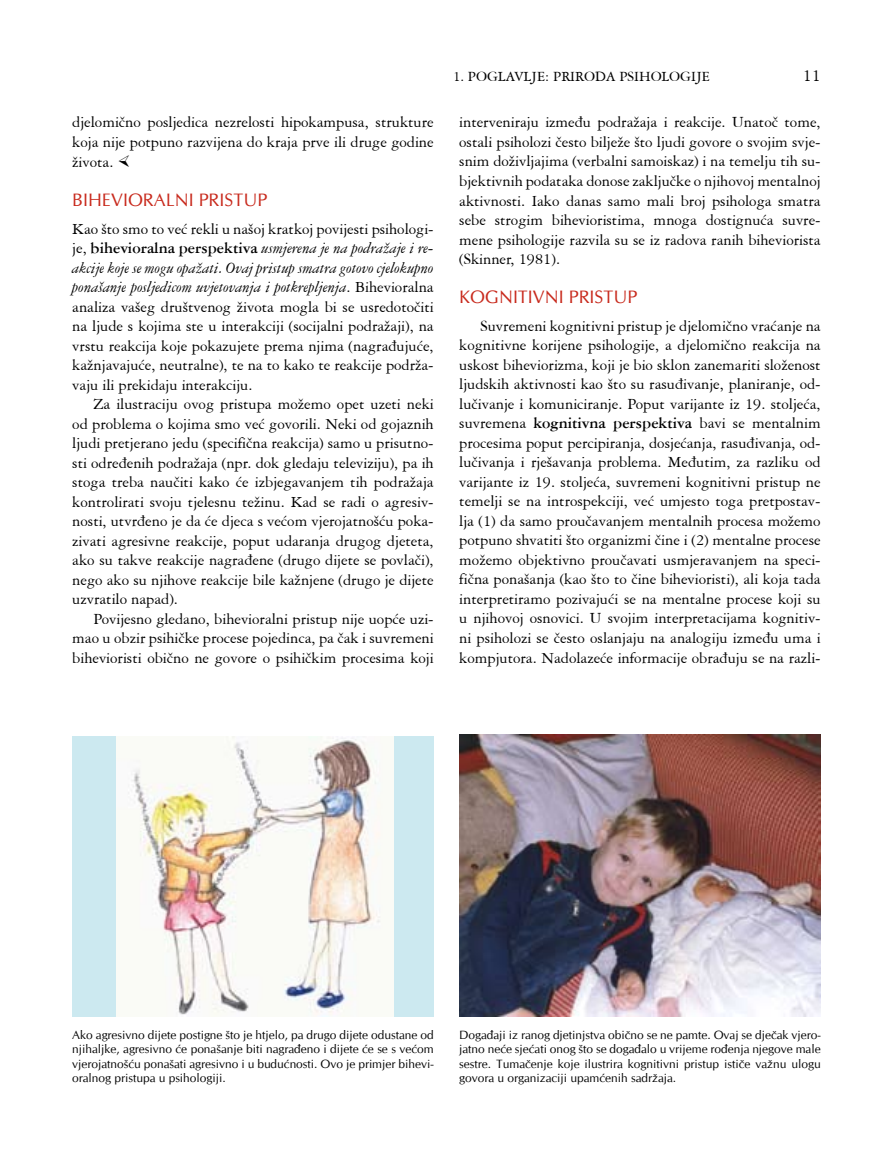
<style>
.page{position:relative;width:893px;height:1149px;background:#fff}
.page>*{position:absolute;margin:0;border:0;box-sizing:border-box;transform-origin:0 0}
.t1{font:18px "CG Omega";color:#c82a1d}
.t2{font:18px "American Garamond BT";color:#000}
.t3{font:16.5px/19.5px "American Garamond BT";color:#000;text-align:justify}
.t4{font:15px "American Garamond BT";color:#000}
.t5{font:12px/14.4px "CG Omega";color:#000;text-align:justify}
.s1{font-weight:700}
.s2{font-style:italic}
</style>
<div class="page">
<div style="left:72px;top:736px;width:362px;height:280px;background:#cce9f0"></div>
<img style="left:459px;top:734px;width:361px;height:282px">
<img style="left:117px;top:736px;width:276px;height:280px">
<p class="t3" style="left:72px;top:112px;width:363px">djelomično posljedica nezrelosti hipokampusa, strukture koja nije potpuno razvijena do kraja prve ili druge godine života.</p>
<p class="t1" style="left:72px;top:189px;width:197px">BIHEVIORALNI PRISTUP</p>
<p class="t3" style="left:72px;top:218px;width:363px">Kao što smo to već rekli u našoj kratkoj povijesti psihologi&shy;je, <span class="s1">bihevioralna perspektiva</span> <span class="s2">usmjerena je na podražaje i re&shy;akcije koje se mogu opažati. Ovaj pristup smatra gotovo cjelokupno ponašanje posljedicom uvjetovanja i potkrepljenja</span>. Bihevioralna analiza vašeg društvenog života mogla bi se usredotočiti na ljude s kojima ste u interakciji (socijalni podražaji), na vrstu reakcija koje pokazujete prema njima (nagrađujuće, kažnjavajuće, neutralne), te na to kako te reakcije podrža&shy;vaju ili prekidaju interakciju.</p>
<p class="t3" style="left:72px;top:394px;width:363px;text-indent:21px">Za ilustraciju ovog pristupa možemo opet uzeti neki od problema o kojima smo već govorili. Neki od gojaznih ljudi pretjerano jedu (specifična reakcija) samo u prisutno&shy;sti određenih podražaja (npr. dok gledaju televiziju), pa ih stoga treba naučiti kako će izbjegavanjem tih podražaja kontrolirati svoju tjelesnu težinu. Kad se radi o agresiv&shy;nosti, utvrđeno je da će djeca s većom vjerojatnošću poka&shy;zivati agresivne reakcije, poput udaranja drugog djeteta, ako su takve reakcije nagrađene (drugo dijete se povlači), nego ako su njihove reakcije bile kažnjene (drugo je dijete uzvratilo napad).</p>
<p class="t3" style="left:72px;top:608px;width:363px;text-indent:21px">Povijesno gledano, bihevioralni pristup nije uopće uzi&shy;mao u obzir psihičke procese pojedinca, pa čak i suvremeni bihevioristi obično ne govore o psihičkim procesima koji</p>
<p class="t4" style="left:453px;top:67px;width:259px">1 . POGLAVLJE: PRIRODA PSIHOLOGIJE</p>
<p class="t2" style="left:803px;top:65px;width:9px">11</p>
<p class="t3" style="left:459px;top:112px;width:363px">interveniraju između podražaja i reakcije. Unatoč tome, ostali psiholozi često bilježe što ljudi govore o svojim svje&shy;snim doživljajima (verbalni samoiskaz) i na temelju tih su&shy;bjektivnih podataka donose zaključke o njihovoj mentalnoj aktivnosti. Iako danas samo mali broj psihologa smatra sebe strogim bihevioristima, mnoga dostignuća suvre&shy;mene psihologije razvila su se iz radova ranih biheviorista (Skinner, 1 981 ).</p>
<p class="t1" style="left:459px;top:286px;width:180px">KOGNITIVNI PRISTUP</p>
<p class="t3" style="left:459px;top:315px;width:363px;text-indent:21px">Suvremeni kognitivni pristup je djelomično vraćanje na kognitivne korijene psihologije, a djelomično reakcija na uskost biheviorizma, koji je bio sklon zanemariti složenost ljudskih aktivnosti kao što su rasuđivanje, planiranje, od&shy;lučivanje i komuniciranje. Poput varijante iz 1 9. stoljeća, suvremena <span class="s1">kognitivna perspektiva</span> bavi se mentalnim procesima poput percipiranja, dosjećanja, rasuđivanja, od&shy;lučivanja i rješavanja problema. Međutim, za razliku od varijante iz 1 9. stoljeća, suvremeni kognitivni pristup ne temelji se na introspekciji, već umjesto toga pretpostav&shy;lja (1 ) da samo proučavanjem mentalnih procesa možemo potpuno shvatiti što organizmi čine i (2) mentalne procese možemo objektivno proučavati usmjeravanjem na speci&shy;fična ponašanja (kao što to čine bihevioristi), ali koja tada interpretiramo pozivajući se na mentalne procese koji su u njihovoj osnovici. U svojim interpretacijama kognitiv&shy;ni psiholozi se često oslanjaju na analogiju između uma i kompjutora. Nadolazeće informacije obrađuju se na razli-</p>
<p class="t5" style="left:72px;top:1027px;width:363px">Ako agresivno dijete postigne što je htjelo, pa drugo dijete odustane od njihaljke, agresivno će ponašanje biti nagrađeno i dijete će se s većom vjerojatnošću ponašati agresivno i u budućnosti. Ovo je primjer bihevi&shy;oralnog pristupa u psihologiji.</p>
<p class="t5" style="left:459px;top:1027px;width:363px">Događaji iz ranog djetinjstva obično se ne pamte. Ovaj se dječak vjero&shy;jatno neće sjećati onog što se događalo u vrijeme rođenja njegove male sestre. Tumačenje koje ilustrira kognitivni pristup ističe važnu ulogu govora u organizaciji upamćenih sadržaja.</p>
</div>
